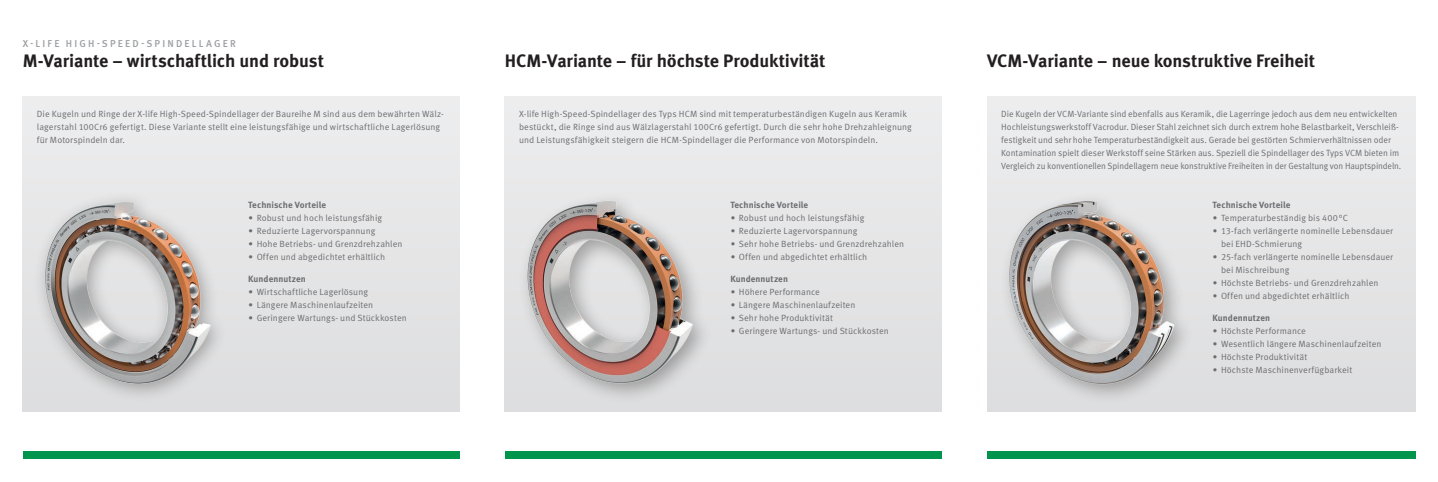
<style>
.page{position:relative;width:1438px;height:482px;background:#fff}
.page>*{position:absolute;margin:0;border:0;box-sizing:border-box;transform-origin:0 0}
.t1{font:700 18px "Schaeffler Meta";letter-spacing:-.01em;color:#231f20}
.t2{font:500 10px "Schaeffler Meta";letter-spacing:.22em;color:#9d9fa2}
.t3{font:9px/13px "Schaeffler Meta";letter-spacing:.005em;color:#6c6d70}
.t4{font:700 9px "Schaeffler Meta";letter-spacing:.005em;color:#6c6d70}
.s1{font-style:italic}
</style>
<div class="page">
<div style="left:986px;top:452px;width:428px;height:7px;background:#00944d"></div>
<div style="left:23px;top:452px;width:436px;height:7px;background:#00944d"></div>
<div style="left:23px;top:96px;width:436px;height:315px;background:#e7e7e8"></div>
<div style="left:505px;top:96px;width:436px;height:315px;background:#e7e7e8"></div>
<div style="left:986px;top:96px;width:428px;height:315px;background:#e7e7e8"></div>
<div style="left:505px;top:452px;width:436px;height:7px;background:#00944d"></div>
<div style="left:999px;top:192px;width:195px;height:213px;background:#e0e0e1"></div>
<img style="left:1009px;top:201px;width:171px;height:188px">
<div style="left:517px;top:192px;width:196px;height:213px;background:#e0e0e1"></div>
<img style="left:527px;top:201px;width:170px;height:189px">
<div style="left:33px;top:190px;width:196px;height:213px;background:#e2e3e4"></div>
<img style="left:42px;top:201px;width:176px;height:194px">
<p class="t2" style="left:23px;top:38px;width:215px">X-LIFE HIGH-SPEED-SPINDELLAGER</p>
<h1 class="t1" style="left:23px;top:50px;width:303px">M-Variante – wirtschaftlich und robust</h1>
<h1 class="t1" style="left:505px;top:50px;width:322px">HCM-Variante – für höchste Produktivität</h1>
<h1 class="t1" style="left:986px;top:50px;width:329px">VCM-Variante – neue konstruktive Freiheit</h1>
<p class="t3" style="left:37px;top:108px;width:408px">Die Kugeln und Ringe der X-life High-Speed-Spindellager der Baureihe M sind aus dem bewährten Wälz&shy;lagerstahl 100Cr6 gefertigt. Diese Variante stellt eine leistungsfähige und wirtschaftliche Lagerlösung für Motorspindeln dar.</p>
<p class="t3" style="left:519px;top:108px;width:394px">X-life High-Speed-Spindellager des Typs HCM sind mit temperaturbeständigen Kugeln aus Keramik bestückt, die Ringe sind aus Wälzlagerstahl 100Cr6 gefertigt. Durch die sehr hohe Drehzahleignung und Leistungsfähigkeit steigern die HCM-Spindellager die Performance von Motorspindeln.</p>
<p class="t3" style="left:1001px;top:108px;width:401px">Die Kugeln der VCM-Variante sind ebenfalls aus Keramik, die Lagerringe jedoch aus dem neu entwickelten Hochleistungswerkstoff Vacrodur. Dieser Stahl zeichnet sich durch extrem hohe Belastbarkeit, Verschleiß&shy;festigkeit und sehr hohe Temperaturbeständigkeit aus. Gerade bei gestörten Schmierverhältnissen oder Kontamination spielt dieser Werkstoff seine Stärken aus. Speziell die Spindellager des Typs VCM bieten im Vergleich zu konventionellen Spindellagern neue konstruktive Freiheiten in der Gestaltung von Hauptspindeln.</p>
<p class="t4" style="left:248px;top:199px;width:79px">Technische Vorteile</p>
<p class="t3" style="left:248px;top:212px;width:135px"><span class="s1">•</span> Robust und hoch leistungsfähig</p>
<p class="t3" style="left:248px;top:225px;width:129px"><span class="s1">•</span> Reduzierte Lagervorspannung</p>
<p class="t3" style="left:248px;top:238px;width:156px"><span class="s1">•</span> Hohe Betriebs- und Grenzdrehzahlen</p>
<p class="t3" style="left:248px;top:251px;width:138px"><span class="s1">•</span> Offen und abgedichtet erhältlich</p>
<p class="t4" style="left:248px;top:273px;width:59px">Kundennutzen</p>
<p class="t3" style="left:248px;top:285px;width:121px"><span class="s1">•</span> Wirtschaftliche Lagerlösung</p>
<p class="t3" style="left:248px;top:298px;width:127px"><span class="s1">•</span> Längere Maschinenlaufzeiten</p>
<p class="t3" style="left:248px;top:311px;width:160px"><span class="s1">•</span> Geringere Wartungs- und Stückkosten</p>
<p class="t4" style="left:730px;top:199px;width:79px">Technische Vorteile</p>
<p class="t3" style="left:730px;top:212px;width:135px"><span class="s1">•</span> Robust und hoch leistungsfähig</p>
<p class="t3" style="left:730px;top:225px;width:129px"><span class="s1">•</span> Reduzierte Lagervorspannung</p>
<p class="t3" style="left:730px;top:238px;width:175px"><span class="s1">•</span> Sehr hohe Betriebs- und Grenzdrehzahlen</p>
<p class="t3" style="left:730px;top:251px;width:138px"><span class="s1">•</span> Offen und abgedichtet erhältlich</p>
<p class="t4" style="left:730px;top:273px;width:59px">Kundennutzen</p>
<p class="t3" style="left:730px;top:285px;width:91px"><span class="s1">•</span> Höhere Performance</p>
<p class="t3" style="left:730px;top:298px;width:127px"><span class="s1">•</span> Längere Maschinenlaufzeiten</p>
<p class="t3" style="left:730px;top:311px;width:104px"><span class="s1">•</span> Sehr hohe Produktivität</p>
<p class="t3" style="left:730px;top:324px;width:160px"><span class="s1">•</span> Geringere Wartungs- und Stückkosten</p>
<p class="t4" style="left:1212px;top:199px;width:79px">Technische Vorteile</p>
<p class="t3" style="left:1212px;top:212px;width:137px"><span class="s1">•</span> Temperaturbeständig bis 400°C</p>
<p class="t3" style="left:1220px;top:225px;width:174px;text-indent:-9px"><span class="s1">•</span> 13-fach verlängerte nominelle Lebensdauer bei EHD-Schmierung</p>
<p class="t3" style="left:1220px;top:251px;width:174px;text-indent:-9px"><span class="s1">•</span> 25-fach verlängerte nominelle Lebensdauer bei Mischreibung</p>
<p class="t3" style="left:1212px;top:277px;width:167px"><span class="s1">•</span> Höchste Betriebs- und Grenzdrehzahlen</p>
<p class="t3" style="left:1212px;top:290px;width:138px"><span class="s1">•</span> Offen und abgedichtet erhältlich</p>
<p class="t4" style="left:1212px;top:312px;width:59px">Kundennutzen</p>
<p class="t3" style="left:1212px;top:324px;width:95px"><span class="s1">•</span> Höchste Performance</p>
<p class="t3" style="left:1212px;top:337px;width:170px"><span class="s1">•</span> Wesentlich längere Maschinenlaufzeiten</p>
<p class="t3" style="left:1212px;top:350px;width:96px"><span class="s1">•</span> Höchste Produktivität</p>
<p class="t3" style="left:1212px;top:363px;width:141px"><span class="s1">•</span> Höchste Maschinenverfügbarkeit</p>
</div>
